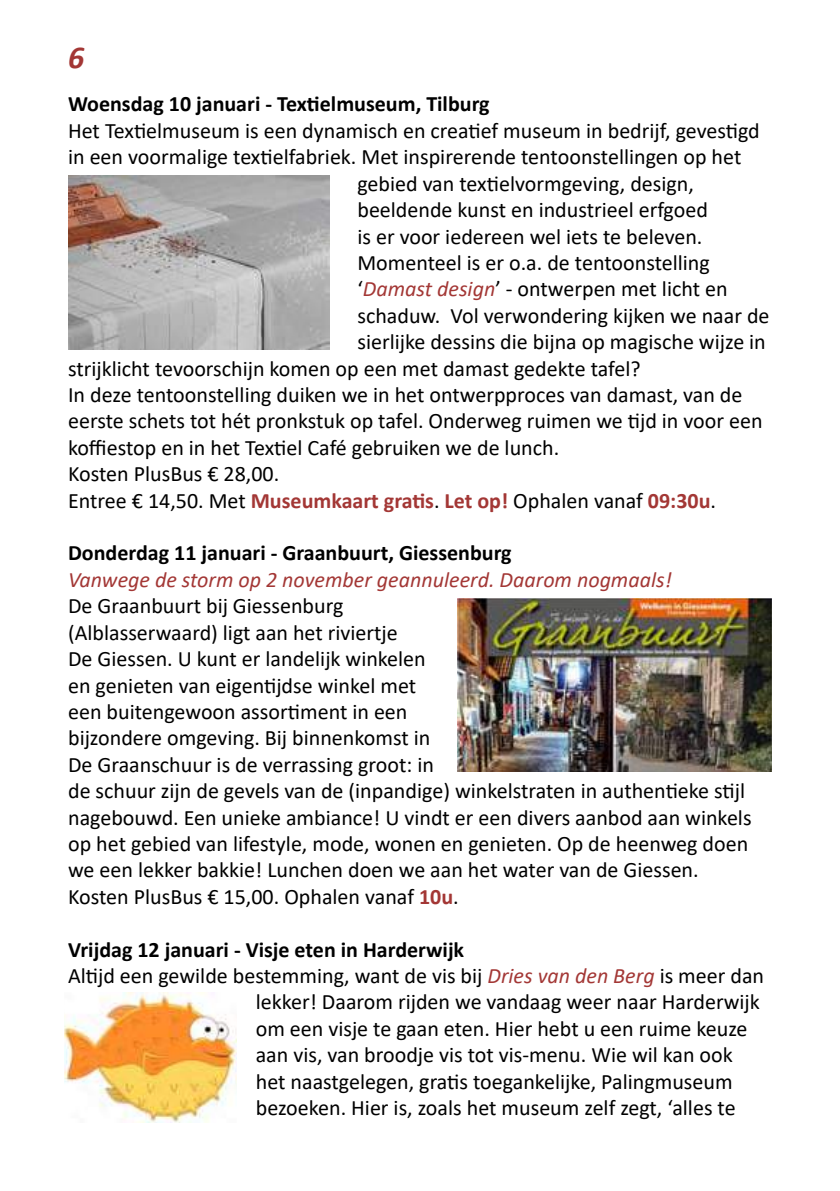
<style>
.page{position:relative;width:840px;height:1191px;background:#fff}
.page>*{position:absolute;margin:0;border:0;box-sizing:border-box;transform-origin:0 0}
.t1{font:italic 700 32px "Calibri";color:#a33735}
.t2{font:22px/26.4px "Calibri";color:#000}
.t3{font:700 22px "Calibri";color:#000}
.t4{font:italic 22px "Calibri";color:#a33735}
.s1{font-style:italic;color:#a33735}
.s2{font-weight:700;color:#a33735}
</style>
<div class="page">
<img style="left:68px;top:175px;width:261px;height:174px">
<img style="left:457px;top:598px;width:314px;height:173px">
<img style="left:64px;top:992px;width:172px;height:130px">
<h1 class="t1" style="left:68px;top:35px;width:18px">6</h1>
<p class="t3" style="left:68px;top:89px;width:423px">Woensdag 10 januari - Textielmuseum, Tilburg</p>
<p class="t2" style="left:68px;top:117px;width:692px">Het Textielmuseum is een dynamisch en creatief museum in bedrijf, gevestigd</p>
<p class="t2" style="left:68px;top:143px;width:674px">in een voormalige textielfabriek. Met inspirerende tentoonstellingen op het</p>
<p class="t2" style="left:357px;top:170px;width:338px">gebied van textielvormgeving, design,</p>
<p class="t2" style="left:357px;top:196px;width:352px">beeldende kunst en industrieel erfgoed</p>
<p class="t2" style="left:357px;top:222px;width:346px">is er voor iedereen wel iets te beleven.</p>
<p class="t2" style="left:357px;top:249px;width:354px">Momenteel is er o.a. de tentoonstelling</p>
<p class="t2" style="left:357px;top:275px;width:371px">‘<span class="s1">Damast design</span>’ - ontwerpen met licht en</p>
<p class="t2" style="left:357px;top:302px;width:413px">schaduw. Vol verwondering kijken we naar de</p>
<p class="t2" style="left:357px;top:328px;width:409px">sierlijke dessins die bijna op magische wijze in</p>
<p class="t2" style="left:68px;top:354px;width:573px">strijklicht tevoorschijn komen op een met damast gedekte tafel?</p>
<p class="t2" style="left:68px;top:381px;width:675px">In deze tentoonstelling duiken we in het ontwerpproces van damast, van de</p>
<p class="t2" style="left:68px;top:407px;width:695px">eerste schets tot hét pronkstuk op tafel. Onderweg ruimen we tijd in voor een</p>
<p class="t2" style="left:68px;top:434px;width:492px">koffiestop en in het Textiel Café gebruiken we de lunch.</p>
<p class="t2" style="left:68px;top:460px;width:213px">Kosten PlusBus € 28,00.</p>
<p class="t2" style="left:68px;top:486px;width:649px">Entree € 14,50. Met <span class="s2">Museumkaart gratis</span>. <span class="s2">Let op!</span> Ophalen vanaf <span class="s2">09:30u</span>.</p>
<p class="t3" style="left:68px;top:537px;width:445px">Donderdag 11 januari - Graanbuurt, Giessenburg</p>
<p class="t4" style="left:68px;top:564px;width:605px">Vanwege de storm op 2 november geannuleerd. Daarom nogmaals!</p>
<p class="t2" style="left:68px;top:592px;width:684px">De Graanbuurt bij Giessenburg<br>(Alblasserwaard) ligt aan het riviertje<br>De Giessen. U kunt er landelijk winkelen<br>en genieten van eigentijdse winkel met<br>een buitengewoon assortiment in een<br>bijzondere omgeving. Bij binnenkomst in<br>De Graanschuur is de verrassing groot: in<br>de schuur zijn de gevels van de (inpandige) winkelstraten in authentieke stijl nagebouwd. Een unieke ambiance! U vindt er een divers aanbod aan winkels op het gebied van lifestyle, mode, wonen en genieten. Op de heenweg doen we een lekker bakkie! Lunchen doen we aan het water van de Giessen.<br>Kosten PlusBus € 15,00. Ophalen vanaf <span class="s2">10u</span>.</p>
<p class="t3" style="left:68px;top:933px;width:397px">Vrijdag 12 januari - Visje eten in Harderwijk</p>
<p class="t2" style="left:68px;top:962px;width:697px">Altijd een gewilde bestemming, want de vis bij <span class="s1">Dries van den Berg</span> is meer dan</p>
<p class="t2" style="left:255px;top:988px;width:505px">lekker! Daarom rijden we vandaag weer naar Harderwijk</p>
<p class="t2" style="left:255px;top:1014px;width:493px">om een visje te gaan eten. Hier hebt u een ruime keuze</p>
<p class="t2" style="left:255px;top:1041px;width:478px">aan vis, van broodje vis tot vis-menu. Wie wil kan ook</p>
<p class="t2" style="left:255px;top:1067px;width:478px">het naastgelegen, gratis toegankelijke, Palingmuseum</p>
<p class="t2" style="left:255px;top:1094px;width:481px">bezoeken. Hier is, zoals het museum zelf zegt, ‘alles te</p>
</div>
